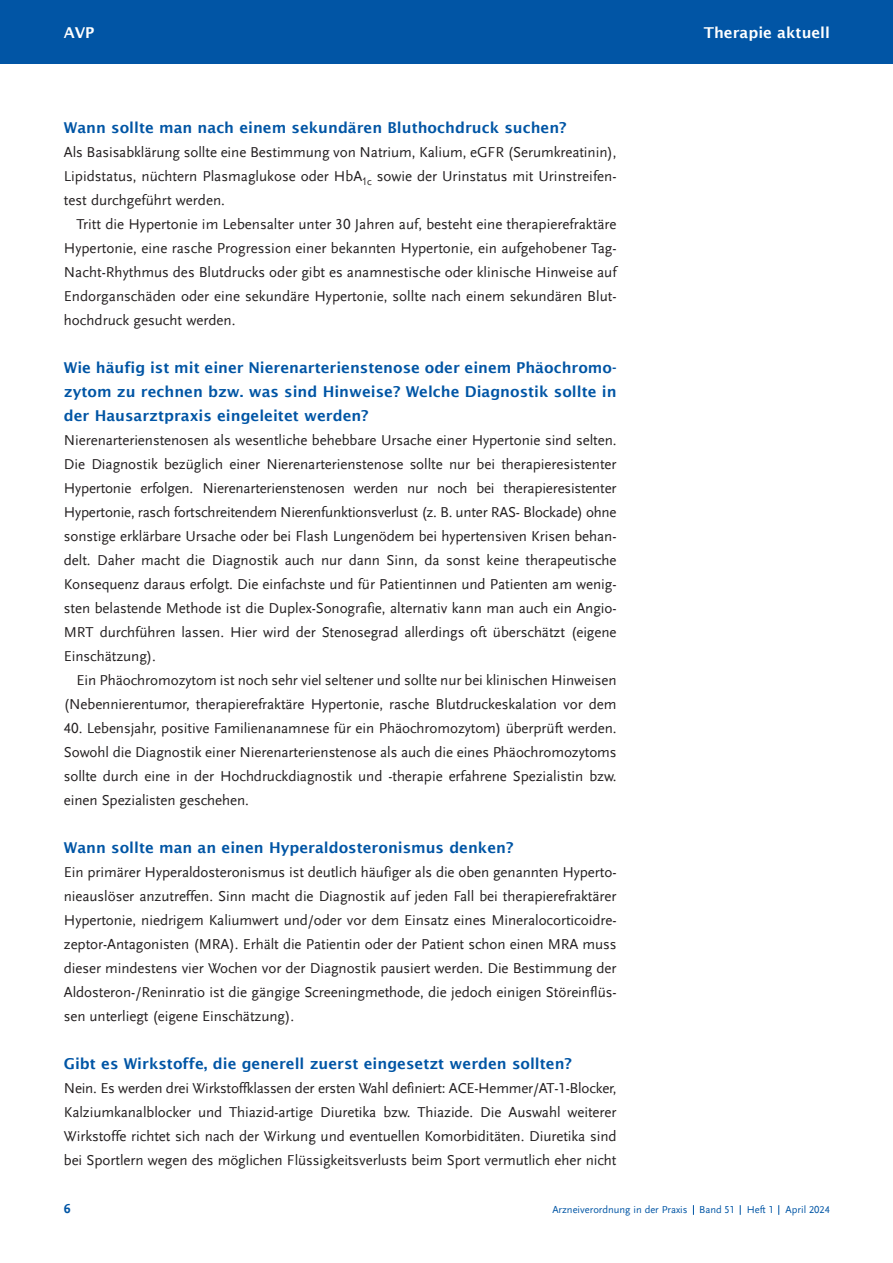
<style>
.page{position:relative;width:893px;height:1263px;background:#fff}
.page>*{position:absolute;margin:0;border:0;box-sizing:border-box;transform-origin:0 0}
.t1{font:15px/24px "Scala Sans LF";letter-spacing:-.005em;color:#231f20;text-align:justify}
.t2{font:600 15px/24px "Lucida Sans";color:#0155a5;text-align:justify}
.t3{font:600 15px "Lucida Sans";color:#fff}
.t4{font:700 13.5px "Scala Sans LF";color:#0155a5}
.t5{font:10.5px "Scala Sans LF";color:#0155a5}
</style>
<div class="page">
<div style="left:0;top:0;width:893px;height:64px;background:#0155a5"></div>
<p class="t3" style="left:64px;top:23px;width:32px">AVP</p>
<p class="t2" style="left:64px;top:115px;width:504px">Wann sollte man nach einem sekundären Bluthochdruck suchen?</p>
<p class="t1" style="left:64px;top:141px;width:554px">Als Basisabklärung sollte eine Bestimmung von Natrium, Kalium, eGFR (Serumkreatinin), Lipidstatus, nüchtern Plasmaglukose oder HbA<sub>1</sub><sub>c</sub> sowie der Urinstatus mit Urinstrei fen - test durchgeführt werden.</p>
<p class="t1" style="left:64px;top:213px;width:554px;text-indent:13px">Tritt die Hypertonie im Lebensalter unter 30 Jahren auf, besteht eine therapierefraktäre Hypertonie, eine rasche Progression einer bekannten Hypertonie, ein aufgehobener Tag-Nacht-Rhythmus des Blutdrucks oder gibt es anamnestische oder klinische Hinweise auf Endorganschäden oder eine sekundäre Hypertonie, sollte nach einem sekundären Blut - hoch druck gesucht werden.</p>
<p class="t2" style="left:64px;top:355px;width:554px">Wie häufig ist mit einer Nierenarterienstenose oder einem Phäochromo - zytom zu rechnen bzw. was sind Hinweise? Welche Diagnostik sollte in der Hausarztpraxis eingeleitet werden?</p>
<p class="t1" style="left:64px;top:429px;width:554px">Nierenarterienstenosen als wesentliche behebbare Ursache einer Hypertonie sind selten.<br>Die Diagnostik bezüglich einer Nierenarterienstenose sollte nur bei therapieresistenter Hyper tonie erfolgen. Nierenarterienstenosen werden nur noch bei therapieresistenter Hypertonie, rasch fortschreitendem Nierenfunktionsverlust (z. B. unter RAS- Blockade) ohne sonstige erklärbare Ursache oder bei Flash Lungenödem bei hypertensiven Krisen behan&shy;delt. Daher macht die Diagnostik auch nur dann Sinn, da sonst keine therapeutische Konsequenz daraus erfolgt. Die einfachste und für Patientinnen und Patienten am wenig&shy;sten belastende Methode ist die Duplex-Sonografie, alternativ kann man auch ein Angio-MRT durchführen lassen. Hier wird der Stenosegrad allerdings oft überschätzt (eigene Einschätzung).</p>
<p class="t1" style="left:64px;top:669px;width:554px;text-align:right">Ein Phäochromozytom ist noch sehr viel seltener und sollte nur bei klinischen Hinweisen (Nebennierentumor, therapierefraktäre Hypertonie, rasche Blutdruckeskalation vor dem</p>
<p class="t1" style="left:64px;top:717px;width:554px">40. Lebensjahr, positive Familienanamnese für ein Phäochromozytom) überprüft werden.<br>Sowohl die Diagnostik einer Nierenarterienstenose als auch die eines Phäochromozytoms sollte durch eine in der Hochdruckdiagnostik und -therapie erfahrene Spezialistin bzw. einen Spezialisten geschehen.</p>
<p class="t2" style="left:64px;top:835px;width:451px">Wann sollte man an einen Hyperaldosteronismus denken?</p>
<p class="t1" style="left:64px;top:861px;width:554px">Ein primärer Hyperaldosteronismus ist deutlich häufiger als die oben genannten Hyperto - nie auslöser anzutreffen. Sinn macht die Diagnostik auf jeden Fall bei therapierefraktärer Hypertonie, niedrigem Kaliumwert und/oder vor dem Einsatz eines Mineralocorticoidre - zep tor-Antagonisten (MRA). Erhält die Patientin oder der Patient schon einen MRA muss dieser mindestens vier Wochen vor der Diagnostik pausiert werden. Die Bestimmung der Aldosteron-/Reninratio ist die gängige Screeningmethode, die jedoch einigen Störein flüs - sen unterliegt (eigene Einschätzung).</p>
<p class="t2" style="left:64px;top:1051px;width:510px">Gibt es Wirkstoffe, die generell zuerst eingesetzt werden sollten?</p>
<p class="t1" style="left:64px;top:1077px;width:554px">Nein. Es werden drei Wirkstoffklassen der ersten Wahl definiert: ACE-Hemmer/AT-1-Blocker, Kalziumkanalblocker und Thiazid-artige Diuretika bzw. Thiazide. Die Auswahl weiterer Wirk stoffe richtet sich nach der Wirkung und eventuellen Komorbiditäten. Diuretika sind bei Sportlern wegen des möglichen Flüssigkeitsverlusts beim Sport vermutlich eher nicht</p>
<p class="t3" style="left:704px;top:23px;width:128px">Therapie aktuell</p>
<p class="t4" style="left:64px;top:1202px;width:8px">6</p>
<p class="t5" style="left:552px;top:1204px;width:279px">Arzneiverordnung in der Praxis Band 51 Heft 1 April 2024</p>
</div>
